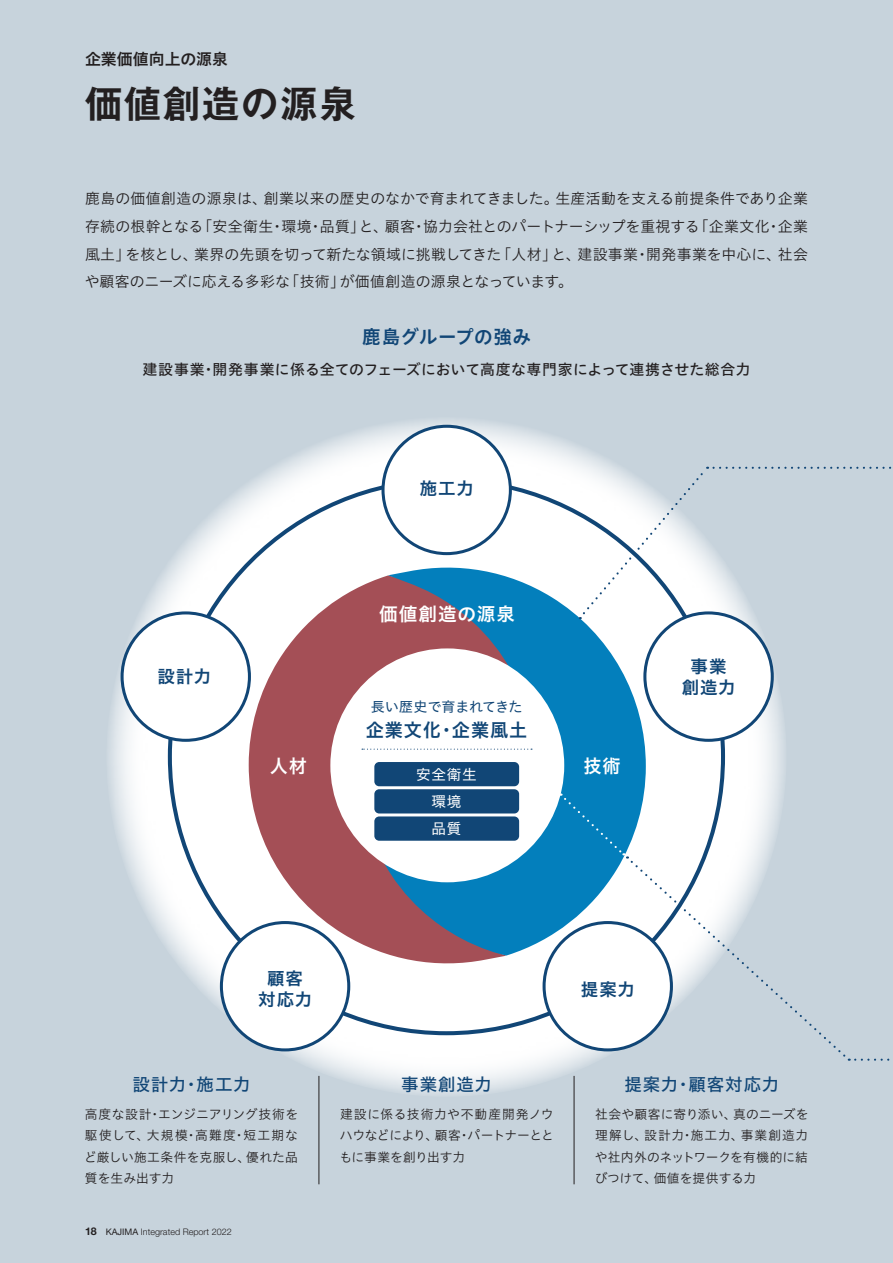
<style>
.page{position:relative;width:893px;height:1263px;background:#c7d3dc}
.page>*{position:absolute;margin:0;border:0;box-sizing:border-box;transform-origin:0 0}
.t1{font:700 37.2px "Gothic MB101 Pro De";letter-spacing:.05em;color:#231f20}
.t2{font:19.2px "Hiragino UD Sans Std W6";letter-spacing:.03em;color:#114676}
.t3{font:18.75px "Hiragino UD Sans Std W6";letter-spacing:.05em;color:#fff}
.t4{font:18.75px "Hiragino UD Sans Std W6";letter-spacing:.05em;color:#114676}
.t5{font:17.55px "Hiragino UD Sans Std W5";letter-spacing:.05em;color:#114676}
.t6{font:17.55px/21px "Hiragino UD Sans Std W6";letter-spacing:.05em;color:#114676;text-align:center}
.t7{font:15.9px "Hiragino UD Sans Std W6";color:#231f20}
.t8{font:14.85px/27.6px "Hiragino UD Sans Std W3";letter-spacing:.01em;color:#231f20;text-align:justify}
.t9{font:14.85px "Hiragino UD Sans Std W5";letter-spacing:.01em;color:#231f20}
.t10{font:14.7px "Hiragino UD Sans Std W4";letter-spacing:.05em;color:#fff}
.t11{font:14.1px "Hiragino UD Sans Std W4";letter-spacing:-.01em;color:#114676}
.t12{font:12.75px/21.3px "Hiragino UD Sans Std W3";letter-spacing:.005em;color:#231f20;text-align:justify}
.t13{font:300 9px "Helvetica Neue LT Std";color:#231f20}
.s1{font-weight:700;font-size:10.65px}
.s2{font-weight:400}
</style>
<div class="page">
<svg style="left:106px;top:416px;width:681px;height:681px;fill:#fff"></svg>
<svg style="left:243px;top:569px;width:291px;height:402px"></svg>
<svg style="left:360px;top:560px;width:292px;height:402px"></svg>
<div style="left:383px;top:426px;width:127px;height:128px;background:#fff;border-radius:50%"></div>
<div style="left:381px;top:425px;width:131px;height:130px;border:3px solid #114676;border-radius:50%"></div>
<div style="left:645px;top:613px;width:127px;height:127px;background:#fff;border-radius:50%"></div>
<div style="left:643px;top:611px;width:131px;height:131px;border:3px solid #114676;border-radius:50%"></div>
<svg style="left:544px;top:922px;width:127px;height:128px"></svg>
<div style="left:221px;top:922px;width:128px;height:128px;background:#fff;border-radius:50%"></div>
<div style="left:220px;top:921px;width:130px;height:130px;border:3px solid #114676;border-radius:50%"></div>
<div style="left:122px;top:613px;width:127px;height:127px;background:#fff;border-radius:50%"></div>
<div style="left:121px;top:611px;width:130px;height:131px;border:3px solid #114676;border-radius:50%"></div>
<div style="left:330px;top:648px;width:234px;height:234px;background:#fff;border-radius:50%"></div>
<div style="left:374px;top:762px;width:145px;height:24px;background:#114676;border-radius:5px"></div>
<div style="left:374px;top:816px;width:145px;height:25px;background:#114676;border-radius:5px"></div>
<div style="left:374px;top:789px;width:145px;height:24px;background:#114676;border-radius:5px"></div>
<hr style="left:319px;top:1076px;width:1px;height:108px;background:#231f20">
<hr style="left:574px;top:1076px;width:1px;height:108px;background:#231f20">
<svg style="left:580px;top:467px;width:312px;height:152px"></svg>
<svg style="left:561px;top:793px;width:329px;height:268px"></svg>
<svg style="left:362px;top:749px;width:170px;height:1px"></svg>
<p class="t7" style="left:85px;top:47px;width:145px">企業価値向上の源泉</p>
<h1 class="t1" style="left:85px;top:73px;width:273px">価値創造の源泉</h1>
<p class="t8" style="left:85px;top:184px;width:725px">鹿島の価値創造の源泉は、創業以来の歴史のなかで育まれてきました。生産活動を支える前提条件であり企業存続の根幹となる「安全衛生・環境・品質」と、顧客・協力会社とのパートナーシップを重視する「企業文化・企業風土」を核とし、業界の先頭を切って新たな領域に挑戦してきた「人材」と、建設事業・開発事業を中心に、社会や顧客のニーズに応える多彩な「技術」が価値創造の源泉となっています。</p>
<p class="t2" style="left:362px;top:322px;width:170px">鹿島グループの強み</p>
<p class="t9" style="left:143px;top:358px;width:610px">建設事業・開発事業に係る全てのフェーズにおいて高度な専門家によって連携させた総合力</p>
<p class="t6" style="left:420px;top:477px;width:56px">施工力</p>
<p class="t6" style="left:157px;top:665px;width:56px">設計力</p>
<p class="t3" style="left:270px;top:752px;width:39px">人材</p>
<p class="t3" style="left:379px;top:599px;width:138px">価値創造の源泉</p>
<p class="t11" style="left:371px;top:696px;width:153px">長い歴史で育まれてきた</p>
<p class="t4" style="left:366px;top:715px;width:163px">企業文化・企業風土</p>
<p class="t10" style="left:416px;top:763px;width:62px">安全衛生</p>
<p class="t10" style="left:431px;top:790px;width:31px">環境</p>
<p class="t10" style="left:431px;top:817px;width:31px">品質</p>
<p class="t3" style="left:583px;top:752px;width:39px">技術</p>
<p class="t6" style="left:682px;top:655px;width:56px">事業創造力</p>
<p class="t6" style="left:258px;top:967px;width:56px">顧客対応力</p>
<p class="t5" style="left:132px;top:1071px;width:120px">設計力・施工力</p>
<p class="t12" style="left:84px;top:1103px;width:216px">高度な設計・エンジニアリング技術を駆使して、大規模・高難度・短工期など厳しい施工条件を克服し、優れた品質を生み出す力</p>
<p class="t13" style="left:85px;top:1226px;width:148px"><span class="s1">18</span> <span class="s2">KAJIMA</span> Integrated Report 2022</p>
<p class="t6" style="left:581px;top:978px;width:56px">提案力</p>
<p class="t5" style="left:401px;top:1071px;width:92px">事業創造力</p>
<p class="t12" style="left:339px;top:1103px;width:216px">建設に係る技術力や不動産開発ノウハウなどにより、顧客・パートナーとともに事業を創り出す力</p>
<p class="t5" style="left:624px;top:1071px;width:157px">提案力・顧客対応力</p>
<p class="t12" style="left:595px;top:1103px;width:215px">社会や顧客に寄り添い、真のニーズを理解し、設計力・施工力、事業創造力や社内外のネットワークを有機的に結びつけて、価値を提供する力</p>
</div>
